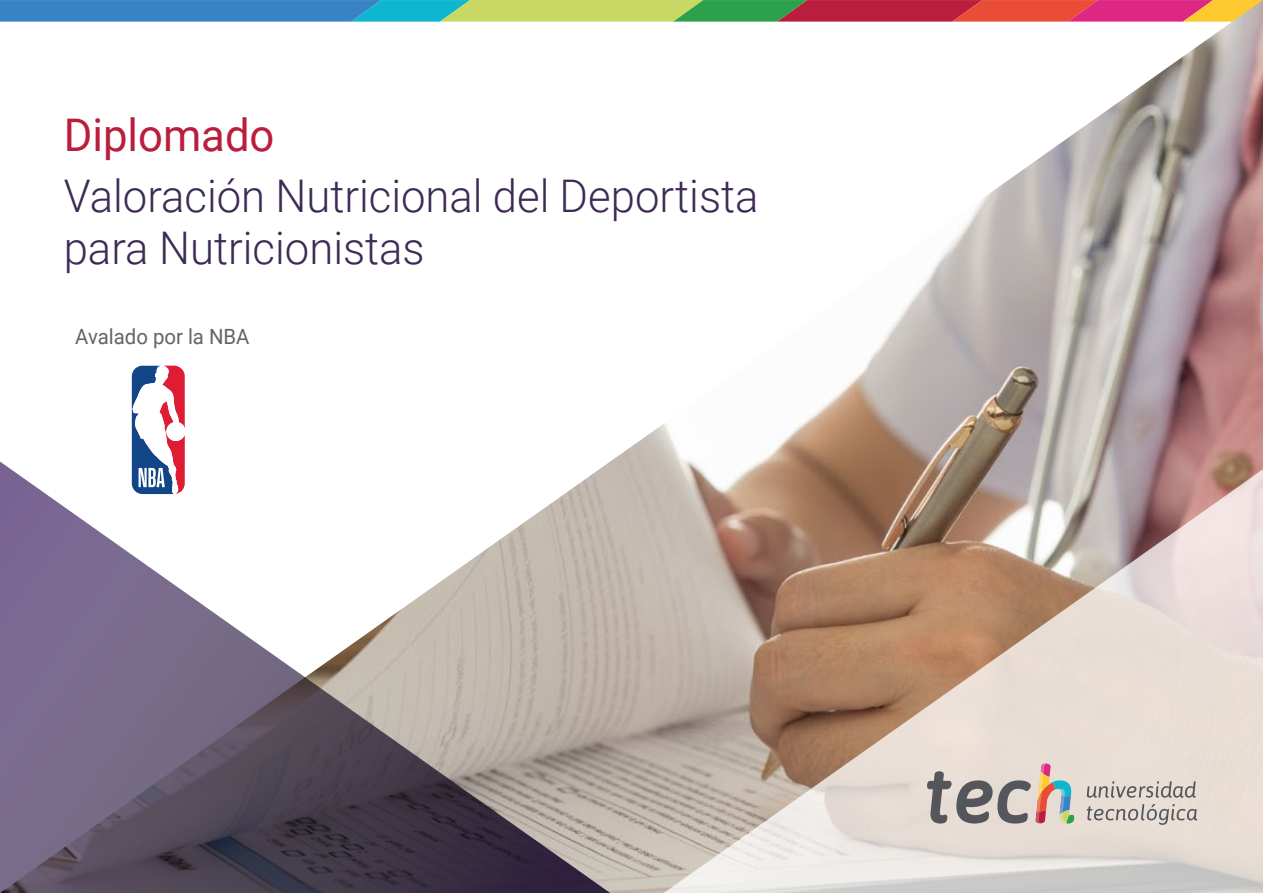
<style>
.page{position:relative;width:1263px;height:893px;background:#fff}
.page>*{position:absolute;margin:0;border:0;box-sizing:border-box;transform-origin:0 0}
.t1{font:300 45px/52.5px "Roboto";color:#3d2b56}
.t2{font:45px "Roboto";color:#ba1e3c}
.t3{font:21px "Roboto";color:#61646a}
</style>
<div class="page">
<img style="left:0;top:0;width:1263px;height:454px">
<svg style="left:0;top:446px;width:640px;height:447px"></svg>
<svg style="left:634px;top:454px;width:629px;height:439px"></svg>
<svg style="left:927px;top:764px;width:147px;height:60px"></svg>
<svg style="left:1087px;top:781px;width:109px;height:17px"></svg>
<svg style="left:1087px;top:804px;width:110px;height:21px"></svg>
<svg style="left:132px;top:366px;width:53px;height:128px"></svg>
<p class="t2" style="left:64px;top:103px;width:212px">Diplomado</p>
<p class="t1" style="left:64px;top:168px;width:696px">Valoración Nutricional del Deportista para Nutricionistas</p>
<p class="t3" style="left:75px;top:322px;width:176px">Avalado por la NBA</p>
</div>
